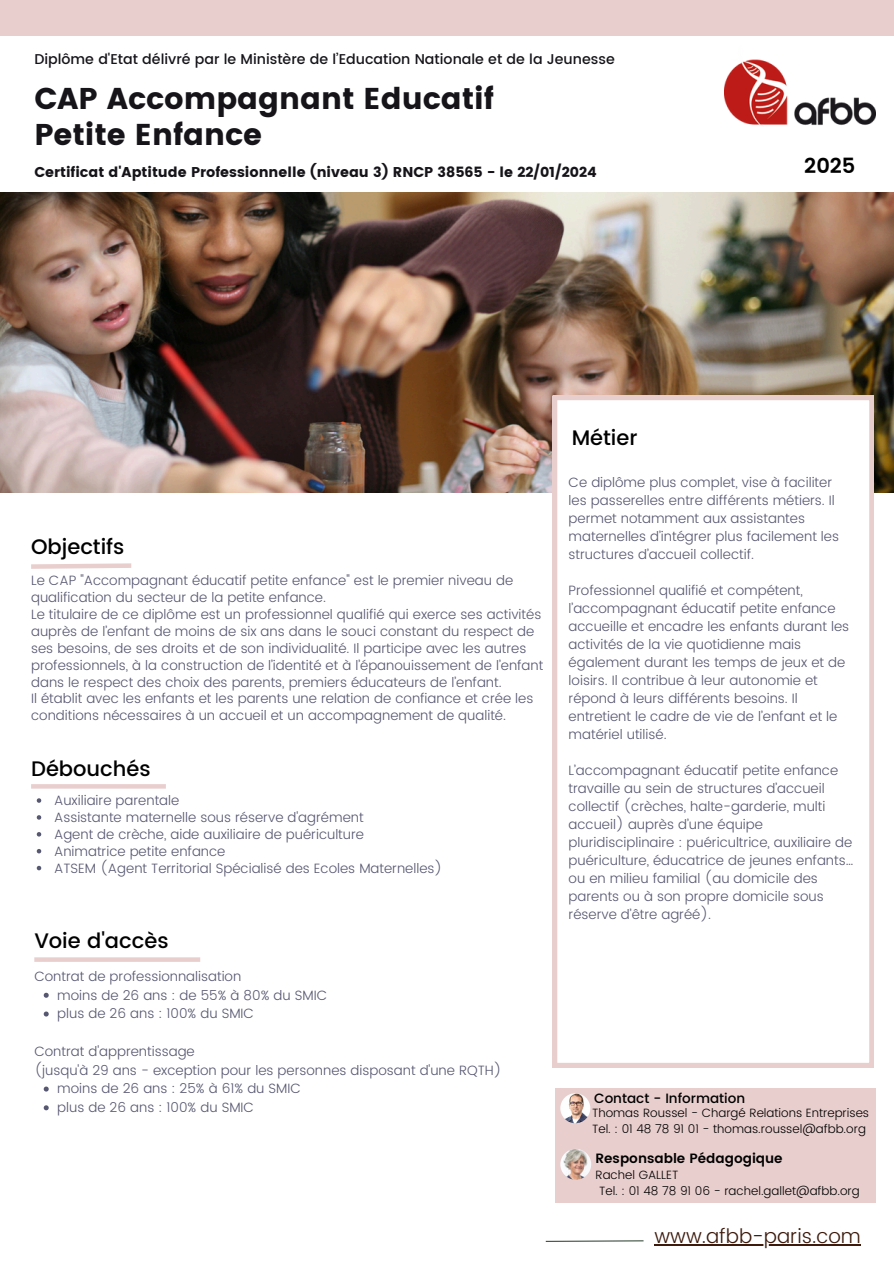
<style>
.page{position:relative;width:894px;height:1264px;background:#fff}
.page>*{position:absolute;margin:0;border:0;box-sizing:border-box;transform-origin:0 0}
.t1{font:30px/36px "Poppins";color:#161419}
.t2{font:500 21px "Poppins";color:#000}
.t3{font:600 21px "Poppins";color:#000}
.t4{font:300 19.95px "Poppins";color:#3c1a0c}
.t5{font:500 14.25px "Poppins";color:#161419}
.t6{font:14.25px "Poppins";color:#161419}
.t7{font:300 13.5px/18px "Poppins";color:#565771}
.t8{font:600 13.5px "Poppins";color:#000}
.t9{font:500 13.5px "Poppins";color:#000}
.t10{font:300 12px "Poppins";color:#000}
</style>
<div class="page">
<img style="left:0;top:193px;width:893px;height:299px">
<svg style="left:552px;top:395px;width:321px;height:672px"></svg>
<svg style="left:31px;top:563px;width:101px;height:6px"></svg>
<svg style="left:545px;top:1240px;width:99px;height:2px"></svg>
<hr style="left:654px;top:1244px;width:206px;height:1px;background:#3c1a0c">
<svg style="left:37px;top:798px;width:4px;height:4px"></svg>
<svg style="left:37px;top:815px;width:4px;height:4px"></svg>
<svg style="left:37px;top:832px;width:4px;height:4px"></svg>
<svg style="left:37px;top:849px;width:4px;height:4px"></svg>
<svg style="left:37px;top:865px;width:4px;height:5px"></svg>
<hr style="left:31px;top:784px;width:135px;height:4px;background:#e8cecd">
<svg style="left:44px;top:992px;width:5px;height:5px"></svg>
<svg style="left:44px;top:1011px;width:5px;height:5px"></svg>
<svg style="left:44px;top:1086px;width:5px;height:5px"></svg>
<svg style="left:44px;top:1105px;width:5px;height:5px"></svg>
<svg style="left:34px;top:957px;width:166px;height:4px"></svg>
<div style="left:0;top:0;width:893px;height:36px;background:#e8cecd"></div>
<img style="left:724px;top:59px;width:151px;height:67px">
<div style="left:554px;top:1088px;width:321px;height:113px;background:#e8cecd"></div>
<img style="left:560px;top:1093px;width:30px;height:30px;border-radius:50%">
<img style="left:560px;top:1148px;width:31px;height:31px;border-radius:50%">
<p class="t5" style="left:34px;top:51px;width:581px">Diplôme d'Etat délivré par le Ministère de l’Education Nationale et de la Jeunesse</p>
<p class="t1" style="left:34px;top:80px;width:461px">CAP Accompagnant Educatif<br>Petite Enfance</p>
<p class="t6" style="left:34px;top:164px;width:563px">Certificat d'Aptitude Professionnelle (niveau 3) RNCP 38565 - le 22/01/2024</p>
<h4 class="t2" style="left:571px;top:425px;width:67px">Métier</h4>
<p class="t3" style="left:804px;top:154px;width:53px">2025</p>
<p class="t2" style="left:31px;top:534px;width:95px">Objectifs</p>
<p class="t7" style="left:31px;top:572px;width:513px;line-height:16.8px">Le CAP "Accompagnant éducatif petite enfance" est le premier niveau de qualification du secteur de la petite enfance.<br>Le titulaire de ce diplôme est un professionnel qualifié qui exerce ses activités auprès de l’enfant de moins de six ans dans le souci constant du respect de ses besoins, de ses droits et de son individualité. Il participe avec les autres professionnels, à la construction de l’identité et à l’épanouissement de l’enfant dans le respect des choix des parents, premiers éducateurs de l’enfant.<br>Il établit avec les enfants et les parents une relation de confiance et crée les conditions nécessaires à un accueil et un accompagnement de qualité.</p>
<h2 class="t2" style="left:31px;top:756px;width:121px">Débouchés</h2>
<h5 class="t7" style="left:54px;top:791px;width:127px">Auxiliaire parentale</h5>
<h5 class="t7" style="left:54px;top:808px;width:311px">Assistante maternelle sous réserve d'agrément</h5>
<h5 class="t7" style="left:54px;top:825px;width:311px">Agent de crèche, aide auxiliaire de puériculture</h5>
<h2 class="t7" style="left:54px;top:842px;width:173px">Animatrice petite enfance</h2>
<p class="t7" style="left:54px;top:858px;width:390px">ATSEM (Agent Territorial Spécialisé des Ecoles Maternelles)</p>
<h5 class="t2" style="left:34px;top:928px;width:136px">Voie d'accès</h5>
<h2 class="t7" style="left:34px;top:967px;width:208px">Contrat de professionnalisation</h2>
<p class="t7" style="left:57px;top:985px;width:271px">moins de 26 ans : de 55% à 80% du SMIC</p>
<p class="t7" style="left:57px;top:1004px;width:198px">plus de 26 ans : 100% du SMIC</p>
<p class="t7" style="left:34px;top:1041px;width:469px;line-height:18.8px">Contrat d'apprentissage<br>(jusqu'à 29 ans - exception pour les personnes disposant d'une RQTH)</p>
<p class="t7" style="left:57px;top:1079px;width:245px">moins de 26 ans : 25% à 61% du SMIC</p>
<p class="t7" style="left:57px;top:1098px;width:198px">plus de 26 ans : 100% du SMIC</p>
<h1 class="t7" style="left:568px;top:473px;width:272px">Ce diplôme plus complet, vise à faciliter les passerelles entre différents métiers. Il permet notamment aux assistantes maternelles d’intégrer plus facilement les structures d’accueil collectif.</h1>
<h4 class="t7" style="left:568px;top:581px;width:282px">Professionnel qualifié et compétent, l’accompagnant éducatif petite enfance accueille et encadre les enfants durant les activités de la vie quotidienne mais également durant les temps de jeux et de loisirs. Il contribue à leur autonomie et répond à leurs différents besoins. Il entretient le cadre de vie de l’enfant et le matériel utilisé.</h4>
<p class="t7" style="left:568px;top:761px;width:286px">L’accompagnant éducatif petite enfance travaille au sein de structures d’accueil collectif (crèches, halte-garderie, multi accueil) auprès d’une équipe pluridisciplinaire : puéricultrice, auxiliaire de puériculture, éducatrice de jeunes enfants… ou en milieu familial (au domicile des parents ou à son propre domicile sous réserve d’être agréé).</p>
<h2 class="t9" style="left:594px;top:1090px;width:152px">Contact - Information</h2>
<h5 class="t10" style="left:592px;top:1106px;width:278px">Thomas Roussel - Chargé Relations Entreprises</h5>
<p class="t10" style="left:592px;top:1122px;width:275px">Tel. : 01 48 78 91 01 - thomas.roussel@afbb.org</p>
<p class="t8" style="left:595px;top:1150px;width:189px">Responsable Pédagogique</p>
<p class="t10" style="left:595px;top:1167px;width:84px">Rachel GALLET</p>
<p class="t10" style="left:599px;top:1183px;width:262px">Tel. : 01 48 78 91 06 - rachel.gallet@afbb.org</p>
<h2 class="t4" style="left:654px;top:1224px;width:208px">www.afbb-paris.com</h2>
</div>
